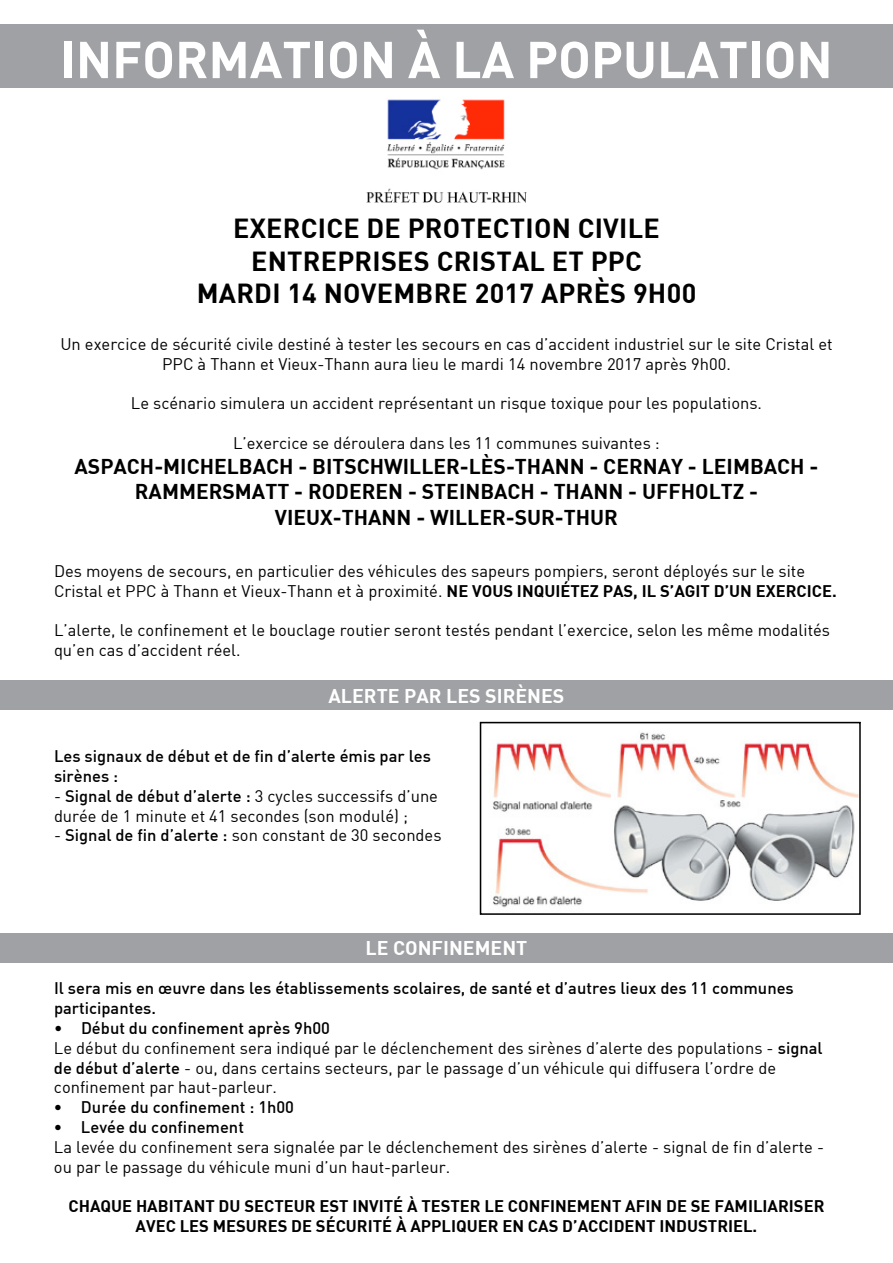
<style>
.page{position:relative;width:893px;height:1263px;background:#fff}
.page>*{position:absolute;margin:0;border:0;box-sizing:border-box;transform-origin:0 0}
.t1{font:51px "DIN Bold";color:#fff}
.t2{font:27px "DIN Bold";letter-spacing:.01em;color:#000}
.t3{font:21px/25.2px "DIN Bold";color:#000;text-align:center}
.t4{font:19.5px "DIN Bold";color:#fff}
.t5{font:16.5px/19.8px "DIN";color:#000}
.t6{font:500 16.5px/19.8px "DIN";color:#000}
.t7{font:16.5px/19.8px "DIN Bold";color:#000;text-align:center}
.s1{font-family:"DIN Bold"}
.s2{font-weight:500}
</style>
<div class="page">
<div style="left:0;top:24px;width:893px;height:64px;background:#9fa1a4"></div>
<img style="left:366px;top:99px;width:161px;height:104px">
<div style="left:0;top:680px;width:893px;height:29px;background:#9fa1a4"></div>
<div style="left:0;top:933px;width:893px;height:29px;background:#9fa1a4"></div>
<img style="left:493px;top:732px;width:365px;height:176px">
<div style="left:480px;top:722px;width:381px;height:193px;border:2px solid #000"></div>
<h1 class="t1" style="left:60px;top:26px;width:774px">INFORMATION À LA POPULATION</h1>
<h2 class="t2" style="left:233px;top:211px;width:428px">EXERCICE DE PROTECTION CIVILE</h2>
<h2 class="t2" style="left:251px;top:243px;width:374px">ENTREPRISES CRISTAL ET PPC</h2>
<h2 class="t2" style="left:197px;top:276px;width:501px">MARDI 14 NOVEMBRE 2017 APRÈS 9H00</h2>
<p class="t5" style="left:60px;top:334px;width:774px;text-align:center">Un exercice de sécurité civile destiné à tester les secours en cas d’accident industriel sur le site Cristal et<br>PPC à Thann et Vieux-Thann aura lieu le mardi 14 novembre 2017 après 9h00.</p>
<p class="t5" style="left:131px;top:393px;width:633px">Le scénario simulera un accident représentant un risque toxique pour les populations.</p>
<p class="t5" style="left:233px;top:433px;width:428px">L’exercice se déroulera dans les 11 communes suivantes :</p>
<p class="t3" style="left:75px;top:453px;width:745px">ASPACH-MICHELBACH - BITSCHWILLER-LÈS-THANN - CERNAY - LEIMBACH -<br>RAMMERSMATT - RODEREN - STEINBACH - THANN - UFFHOLTZ -<br>VIEUX-THANN - WILLER-SUR-THUR</p>
<p class="t5" style="left:54px;top:561px;width:784px">Des moyens de secours, en particulier des véhicules des sapeurs pompiers, seront déployés sur le site<br>Cristal et PPC à Thann et Vieux-Thann et à proximité. <span class="s1">N E VOUS INQUIÉTEZ PAS, IL S’AGIT D’UN EXERCICE.</span></p>
<p class="t5" style="left:54px;top:620px;width:778px">L’alerte, le confinement et le bouclage routier seront testés pendant l’exercice, selon les même modalités qu’en cas d’accident réel.</p>
<p class="t4" style="left:329px;top:683px;width:237px">ALERTE PAR LES SIRÈNES</p>
<p class="t6" style="left:54px;top:746px;width:378px">Les signaux de début et de fin d’alerte émis par les sirènes :</p>
<p class="t5" style="left:54px;top:786px;width:385px">- <span class="s2">Signal de début d’alerte :</span> 3 cycles successifs d’une durée de 1 minute et 41 secondes (son modulé) ;</p>
<p class="t5" style="left:54px;top:825px;width:389px">- <span class="s2">Signal de fin d’alerte :</span> son constant de 30 secondes</p>
<p class="t4" style="left:366px;top:935px;width:163px">LE CONFINEMENT</p>
<p class="t6" style="left:54px;top:978px;width:741px">Il sera mis en œuvre dans les établissements scolaires, de santé et d’autres lieux des 11 communes participantes.</p>
<p class="t5" style="left:54px;top:1018px;width:770px"><span class="s2">• Début du confinement après 9h00<br></span>Le début du confinement sera indiqué par le déclenchement des sirènes d’alerte des populations - <span class="s2">signal de début d’alerte</span> - ou, dans certains secteurs, par le passage d’un véhicule qui diffusera l’ordre de confinement par haut-parleur.</p>
<p class="t6" style="left:54px;top:1097px;width:242px">• Durée du confinement : 1h00</p>
<p class="t6" style="left:54px;top:1116px;width:191px">• Levée du confinement</p>
<p class="t5" style="left:54px;top:1137px;width:771px">La levée du confinement sera signalée par le déclenchement des sirènes d’alerte - signal de fin d’alerte - ou par le passage du véhicule muni d’un haut-parleur.</p>
<p class="t7" style="left:68px;top:1196px;width:757px">CHAQUE HABITANT DU SECTEUR EST INVITÉ À TESTER LE CONFINEMENT AFIN DE SE FAMILIARISER<br>AVEC LES MESURES DE SÉCURITÉ À APPLIQUER EN CAS D’ACCIDENT INDUSTRIEL.</p>
</div>
